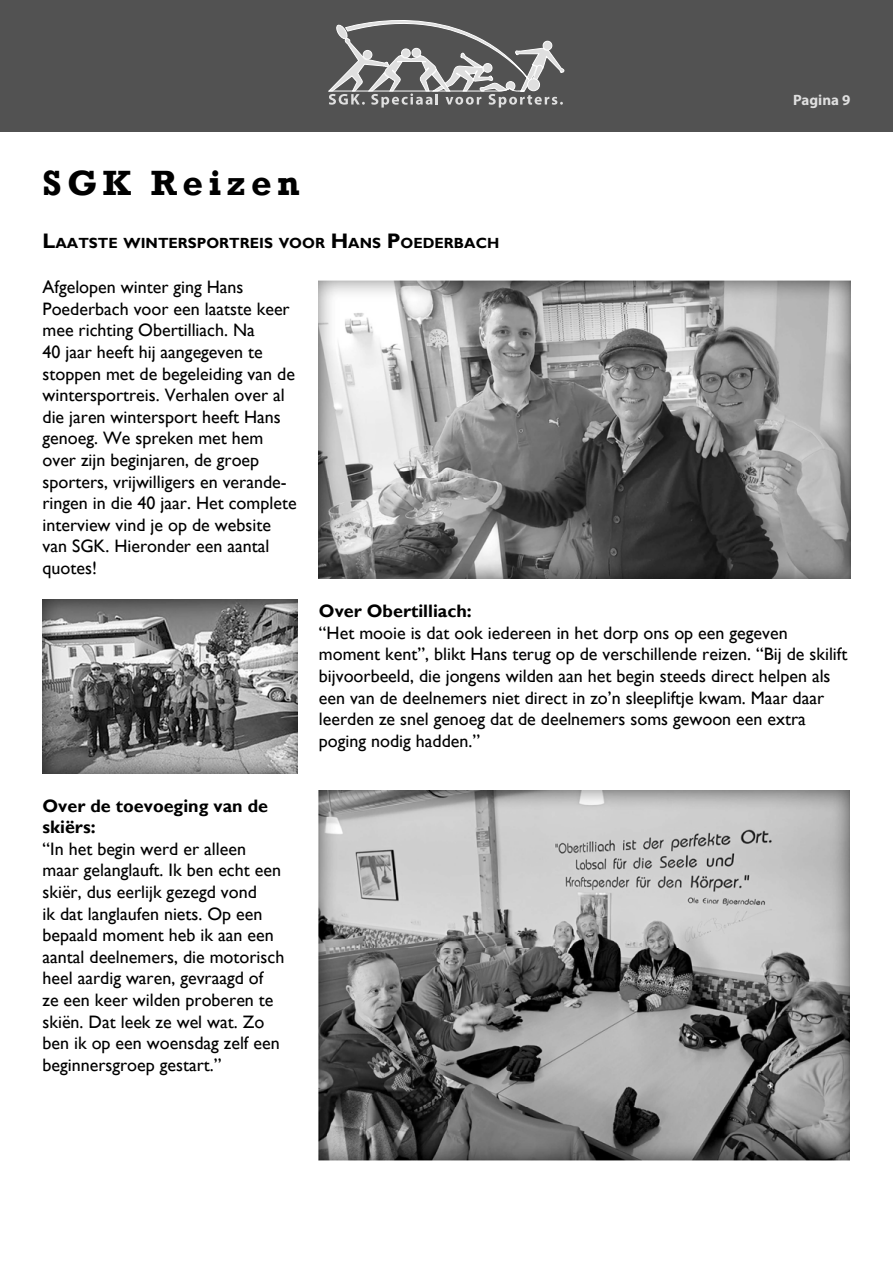
<style>
.page{position:relative;width:893px;height:1263px;background:#fff}
.page>*{position:absolute;margin:0;border:0;box-sizing:border-box;transform-origin:0 0}
.t1{font:700 36px "Rockwell";letter-spacing:.15em;color:#000}
.t2{font:18px/21.6px "Gill Sans";color:#000}
.t3{font:700 18px/21.6px "Gill Sans";color:#000}
.t4{font:700 15px "Myriad Pro";color:#dfdfdf}
.t5{font:700 14.7px "Gill Sans";color:#000}
.s1{font-size:21px}
</style>
<div class="page">
<div style="left:0;top:0;width:893px;height:132px;background:#525252"></div>
<img style="left:319px;top:281px;width:531px;height:297px">
<img style="left:43px;top:600px;width:255px;height:174px">
<img style="left:319px;top:791px;width:531px;height:369px">
<svg style="left:328px;top:20px;width:237px;height:88px"></svg>
<h1 class="t1" style="left:43px;top:161px;width:259px">SGK Reizen</h1>
<p class="t5" style="left:43px;top:235px;width:458px"><span class="s1">L</span>AATSTE WINTERSPORTREIS VOOR <span class="s1">H</span>ANS <span class="s1">P</span>OEDERBACH</p>
<p class="t2" style="left:43px;top:276px;width:256px">Afgelopen winter ging Hans<br>Poederbach voor een laatste keer mee richting Obertilliach. Na<br>40 jaar heeft hij aangegeven te stoppen met de begeleiding van de wintersportreis. Verhalen over al die jaren wintersport heeft Hans genoeg. We spreken met hem over zijn beginjaren, de groep sporters, vrijwilligers en verande&shy;ringen in die 40 jaar. Het complete interview vind je op de website van SGK. Hieronder een aantal quotes!</p>
<p class="t4" style="left:793px;top:94px;width:59px">Pagina 9</p>
<p class="t3" style="left:43px;top:794px;width:227px">Over de toevoeging van de skiërs:</p>
<p class="t2" style="left:43px;top:838px;width:243px">“In het begin werd er alleen maar gelanglauft. Ik ben echt een skiër, dus eerlijk gezegd vond<br>ik dat langlaufen niets. Op een bepaald moment heb ik aan een aantal deelnemers, die motorisch heel aardig waren, gevraagd of<br>ze een keer wilden proberen te skiën. Dat leek ze wel wat. Zo ben ik op een woensdag zelf een beginnersgroep gestart.”</p>
<p class="t3" style="left:319px;top:600px;width:154px">Over Obertilliach:</p>
<p class="t2" style="left:319px;top:622px;width:530px">“Het mooie is dat ook iedereen in het dorp ons op een gegeven moment kent”, blikt Hans terug op de verschillende reizen. “Bij de skilift bijvoorbeeld, die jongens wilden aan het begin steeds direct helpen als een van de deelnemers niet direct in zo’n sleepliftje kwam. Maar daar leerden ze snel genoeg dat de deelnemers soms gewoon een extra poging nodig hadden.”</p>
</div>
